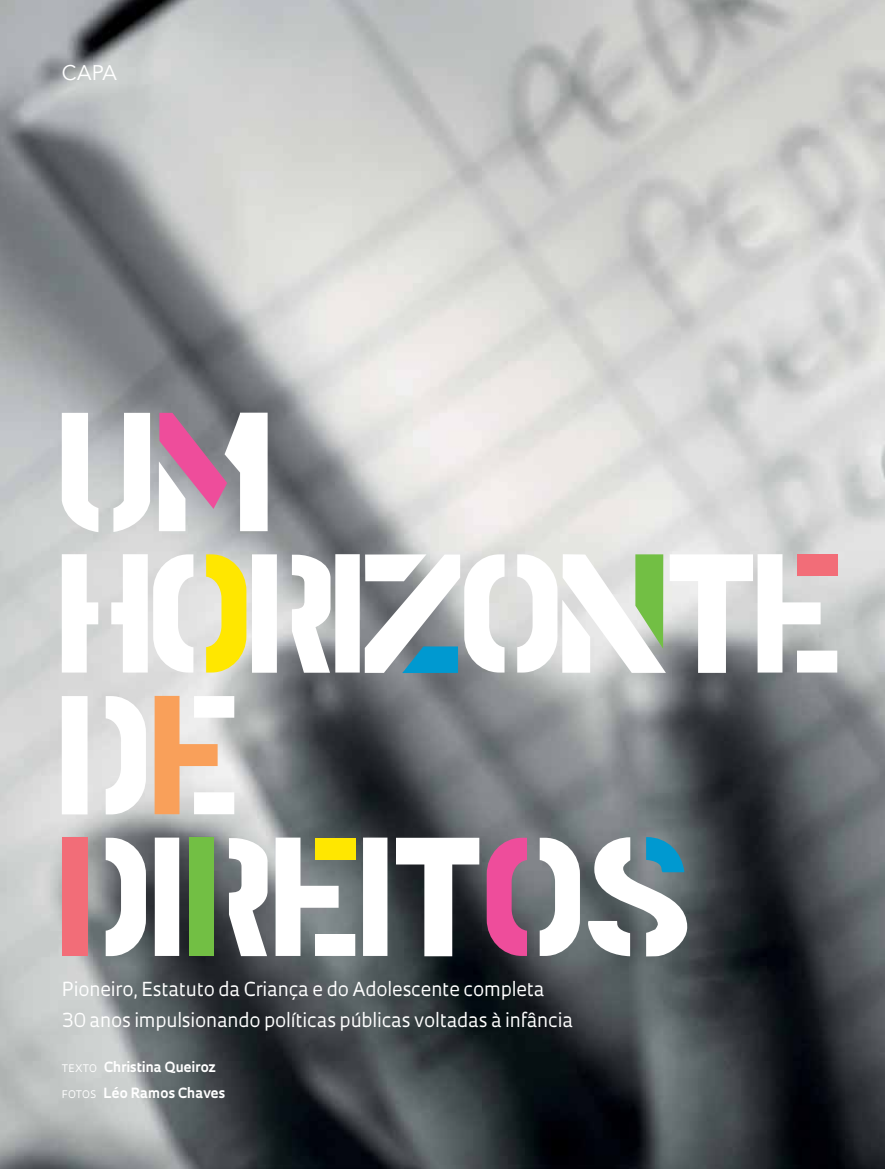
<style>
.page{position:relative;width:885px;height:1169px;background:#fff}
.page>*{position:absolute;margin:0;border:0;box-sizing:border-box;transform-origin:0 0}
.t1{font:21px "Avenir";color:#fff}
.t2{font:18.75px/30.9px "Oculum";letter-spacing:-.01em;color:#fff}
.t3{font:700 13.65px/26px "Oculum";letter-spacing:-.005em;color:#fff}
.s1{font-weight:400;font-size:10.2px}
</style>
<div class="page">
<img style="left:0;top:0;width:885px;height:1168px">
<svg style="left:106px;top:837px;width:581px;height:119px"></svg>
<svg style="left:62px;top:554px;width:775px;height:119px"></svg>
<svg style="left:62px;top:412px;width:206px;height:120px"></svg>
<svg style="left:206px;top:554px;width:40px;height:118px;background:#f3e344"></svg>
<svg style="left:402px;top:646px;width:56px;height:27px;background:#1993bf"></svg>
<svg style="left:635px;top:554px;width:28px;height:95px;background:#8bc669"></svg>
<div style="left:797px;top:554px;width:40px;height:22px;background:#f26d78"></div>
<svg style="left:62px;top:696px;width:172px;height:118px"></svg>
<div style="left:62px;top:837px;width:26px;height:119px;background:#f26d78"></div>
<div style="left:189px;top:837px;width:25px;height:119px;background:#72bf44"></div>
<div style="left:315px;top:837px;width:40px;height:22px;background:#ffe700"></div>
<svg style="left:487px;top:837px;width:40px;height:119px;background:#c0538a"></svg>
<svg style="left:646px;top:837px;width:38px;height:35px"></svg>
<p class="t1" style="left:62px;top:61px;width:57px">CAPA</p>
<p class="t2" style="left:62px;top:973px;width:513px">Pioneiro, Estatuto da Criança e do Adolescente completa<br>30 anos impulsionando políticas públicas voltadas à infância</p>
<p class="t3" style="left:62px;top:1053px;width:165px"><span class="s1">TEXTO</span> Christina Queiroz<br><span class="s1">FOTOS</span> Léo Ramos Chaves</p>
</div>
